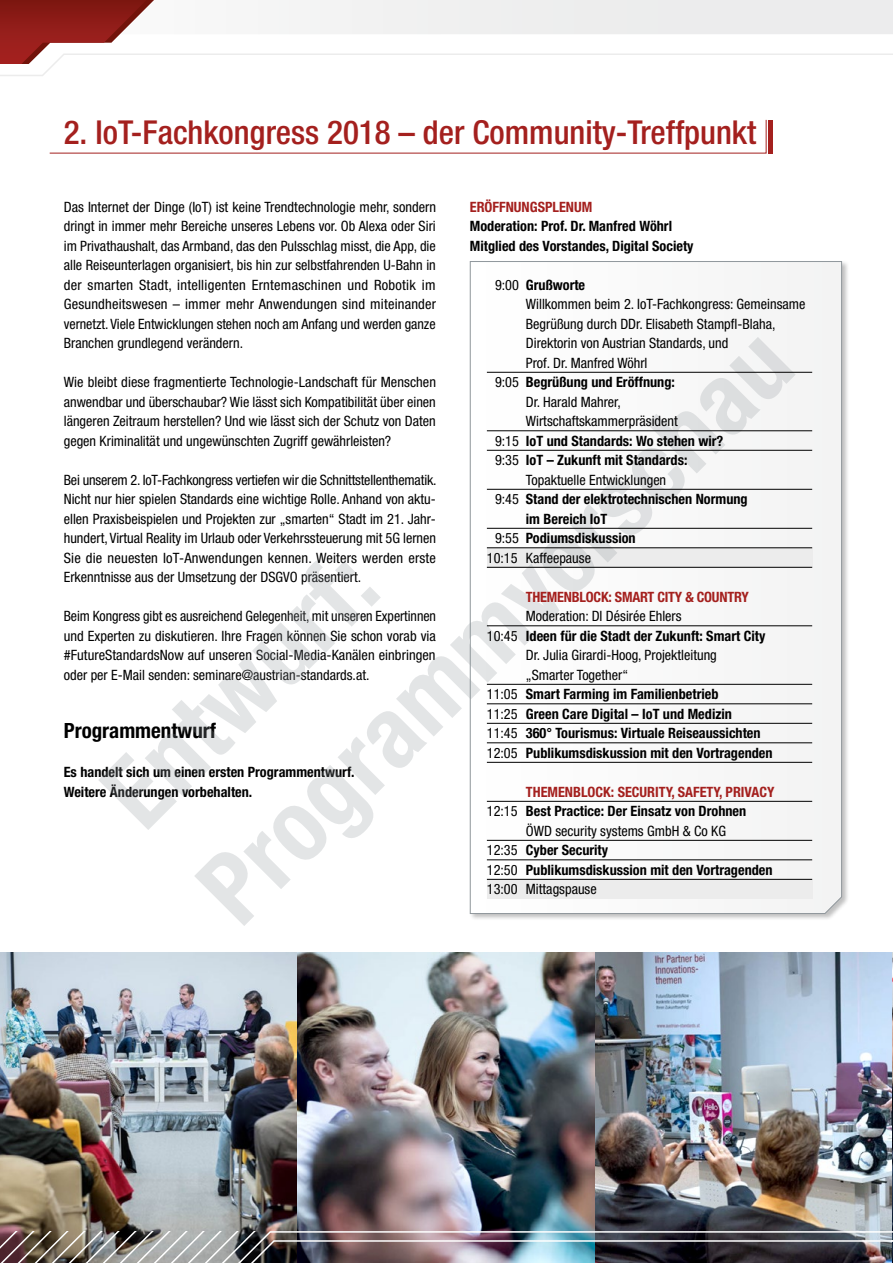
<style>
.page{position:relative;width:893px;height:1263px;background:#fff}
.page>*{position:absolute;margin:0;border:0;box-sizing:border-box;transform-origin:0 0}
.t1{font:500 condensed 33px "Helvetica Neue LT Std";color:#a4201e}
.t2{font:700 condensed 21px "Helvetica Neue LT Std";color:#000}
.t3{font:condensed 14.25px/19.5px "Helvetica Neue LT Std";color:#000;text-align:justify}
.t4{font:700 condensed 14.25px/19.5px "Helvetica Neue LT Std";color:#000}
.t5{font:700 condensed 14.25px "Helvetica Neue LT Std";color:#a4201e}
.s1{font-weight:400}
</style>
<div class="page">
<svg style="left:0;top:0;width:893px;height:76px"></svg>
<img style="left:0;top:953px;width:893px;height:216px">
<img style="left:0;top:1169px;width:893px;height:94px">
<svg style="left:49px;top:120px;width:717px;height:33px"></svg>
<div style="left:768px;top:120px;width:5px;height:33px;background:#a4201e"></div>
<div style="left:469px;top:260px;width:380px;height:661px;background:#000;opacity:.25"></div>
<svg style="left:469px;top:261px;width:373px;height:653px"></svg>
<div style="left:487px;top:548px;width:325px;height:19px;background:#ececec"></div>
<svg style="left:195px;top:337px;width:601px;height:589px"></svg>
<svg style="left:99px;top:560px;width:282px;height:270px"></svg>
<div style="left:487px;top:879px;width:325px;height:20px;background:#ececec"></div>
<hr style="left:487px;top:372px;width:325px;height:1px;background:#000">
<hr style="left:487px;top:430px;width:325px;height:1px;background:#000">
<hr style="left:487px;top:450px;width:325px;height:1px;background:#000">
<hr style="left:487px;top:489px;width:325px;height:1px;background:#000">
<hr style="left:487px;top:528px;width:325px;height:1px;background:#000">
<hr style="left:487px;top:547px;width:325px;height:1px;background:#000">
<hr style="left:487px;top:567px;width:325px;height:1px;background:#000">
<hr style="left:487px;top:625px;width:325px;height:1px;background:#000">
<hr style="left:487px;top:684px;width:325px;height:1px;background:#000">
<hr style="left:487px;top:703px;width:325px;height:1px;background:#000">
<hr style="left:487px;top:723px;width:325px;height:1px;background:#000">
<hr style="left:487px;top:742px;width:325px;height:1px;background:#000">
<hr style="left:487px;top:762px;width:325px;height:1px;background:#000">
<hr style="left:487px;top:801px;width:325px;height:1px;background:#000">
<hr style="left:487px;top:840px;width:325px;height:1px;background:#000">
<hr style="left:487px;top:859px;width:325px;height:1px;background:#000">
<hr style="left:487px;top:879px;width:325px;height:1px;background:#000">
<h1 class="t1" style="left:64px;top:112px;width:694px">2. IoT-Fachkongress 2018 – der Community-Treffpunkt</h1>
<p class="t3" style="left:64px;top:197px;width:374px">Das Internet der Dinge (IoT) ist keine Trendtechnologie mehr, sondern dringt in immer mehr Bereiche unseres Lebens vor. Ob Alexa oder Siri im Privathaushalt, das Armband, das den Pulsschlag misst, die App, die alle Reiseunterlagen organisiert, bis hin zur selbstfahrenden U-Bahn in der smarten Stadt, intelligenten Erntemaschinen und Robotik im Gesundheitswesen – immer mehr Anwendungen sind miteinander vernetzt. Viele Entwicklungen stehen noch am Anfang und werden ganze Branchen grundlegend verändern.</p>
<p class="t3" style="left:64px;top:372px;width:374px">Wie bleibt diese fragmentierte Technologie-Landschaft für Menschen anwendbar und überschaubar? Wie lässt sich Kompatibilität über einen längeren Zeitraum herstellen? Und wie lässt sich der Schutz von Daten gegen Kriminalität und ungewünschten Zugriff gewährleisten?</p>
<p class="t3" style="left:64px;top:470px;width:374px">Bei unserem 2. IoT-Fachkongress vertiefen wir die Schnittstellenthematik.<br>Nicht nur hier spielen Standards eine wichtige Rolle. Anhand von aktu&shy;ellen Praxisbeispielen und Projekten zur „smarten“ Stadt im 21. Jahr&shy;hundert, Virtual Reality im Urlaub oder Verkehrssteuerung mit 5G lernen Sie die neuesten IoT-Anwendungen kennen. Weiters werden erste Erkenntnisse aus der Umsetzung der DSGVO präsentiert.</p>
<p class="t3" style="left:64px;top:606px;width:374px">Beim Kongress gibt es ausreichend Gelegenheit, mit unseren Expertinnen und Experten zu diskutieren. Ihre Fragen können Sie schon vorab via #FutureStandardsNow auf unseren Social-Media-Kanälen einbringen oder per E-Mail senden: seminare@austrian-standards.at.</p>
<h2 class="t2" style="left:64px;top:718px;width:154px">Programmentwurf</h2>
<p class="t4" style="left:64px;top:762px;width:292px">Es handelt sich um einen ersten Programmentwurf.<br>Weitere Änderungen vorbehalten.</p>
<p class="t5" style="left:470px;top:198px;width:124px">ERÖFFNUNGSPLENUM</p>
<p class="t4" style="left:470px;top:216px;width:225px">Moderation: Prof. Dr. Manfred Wöhrl<br>Mitglied des Vorstandes, Digital Society</p>
<p class="t4" style="left:495px;top:275px;width:92px"><span class="s1">9:00</span> Grußworte</p>
<p class="t3" style="left:526px;top:294px;width:281px">Willkommen beim 2. IoT-Fachkongress: Gemeinsame</p>
<p class="t3" style="left:526px;top:314px;width:251px">Begrüßung durch DDr. Elisabeth Stampfl-Blaha,</p>
<p class="t3" style="left:526px;top:333px;width:204px">Direktorin von Austrian Standards, und</p>
<p class="t3" style="left:526px;top:353px;width:123px">Prof. Dr. Manfred Wöhrl</p>
<p class="t4" style="left:495px;top:372px;width:181px"><span class="s1">9:05</span> Begrüßung und Eröffnung:</p>
<p class="t3" style="left:526px;top:392px;width:96px">Dr. Harald Mahrer,</p>
<p class="t3" style="left:526px;top:411px;width:153px">Wirtschaftskammerpräsident</p>
<p class="t4" style="left:495px;top:431px;width:230px"><span class="s1">9:15</span> IoT und Standards: Wo stehen wir?</p>
<p class="t4" style="left:495px;top:450px;width:194px"><span class="s1">9:35</span> IoT – Zukunft mit Standards:</p>
<p class="t3" style="left:526px;top:470px;width:142px">Topaktuelle Entwicklungen</p>
<p class="t4" style="left:495px;top:489px;width:254px"><span class="s1">9:45</span> Stand der elektrotechnischen Normung</p>
<p class="t4" style="left:526px;top:509px;width:83px">im Bereich IoT</p>
<p class="t4" style="left:495px;top:528px;width:142px"><span class="s1">9:55</span> Podiumsdiskussion</p>
<p class="t3" style="left:487px;top:548px;width:106px">10:15 Kaffeepause</p>
<p class="t5" style="left:526px;top:588px;width:224px">THEMENBLOCK: SMART CITY &amp; COUNTRY</p>
<p class="t3" style="left:526px;top:606px;width:157px">Moderation: DI Désirée Ehlers</p>
<p class="t4" style="left:487px;top:626px;width:280px"><span class="s1">10:45</span> Ideen für die Stadt der Zukunft: Smart City</p>
<p class="t3" style="left:526px;top:645px;width:192px">Dr. Julia Girardi-Hoog, Projektleitung</p>
<p class="t3" style="left:526px;top:665px;width:104px">„Smarter Together“</p>
<p class="t4" style="left:487px;top:684px;width:233px"><span class="s1">11:05</span> Smart Farming im Familienbetrieb</p>
<p class="t4" style="left:487px;top:704px;width:247px"><span class="s1">11:25</span> Green Care Digital – IoT und Medizin</p>
<p class="t4" style="left:487px;top:723px;width:275px"><span class="s1">11:45</span> 360° Tourismus: Virtuale Reiseaussichten</p>
<p class="t4" style="left:487px;top:743px;width:287px"><span class="s1">12:05</span> Publikumsdiskussion mit den Vortragenden</p>
<p class="t5" style="left:526px;top:783px;width:250px">THEMENBLOCK: SECURITY, SAFETY, PRIVACY</p>
<p class="t4" style="left:487px;top:801px;width:261px"><span class="s1">12:15</span> Best Practice: Der Einsatz von Drohnen</p>
<p class="t3" style="left:526px;top:821px;width:202px">ÖWD security systems GmbH &amp; Co KG</p>
<p class="t4" style="left:487px;top:840px;width:123px"><span class="s1">12:35</span> Cyber Security</p>
<p class="t4" style="left:487px;top:860px;width:287px"><span class="s1">12:50</span> Publikumsdiskussion mit den Vortragenden</p>
<p class="t3" style="left:487px;top:879px;width:111px">13:00 Mittagspause</p>
</div>
